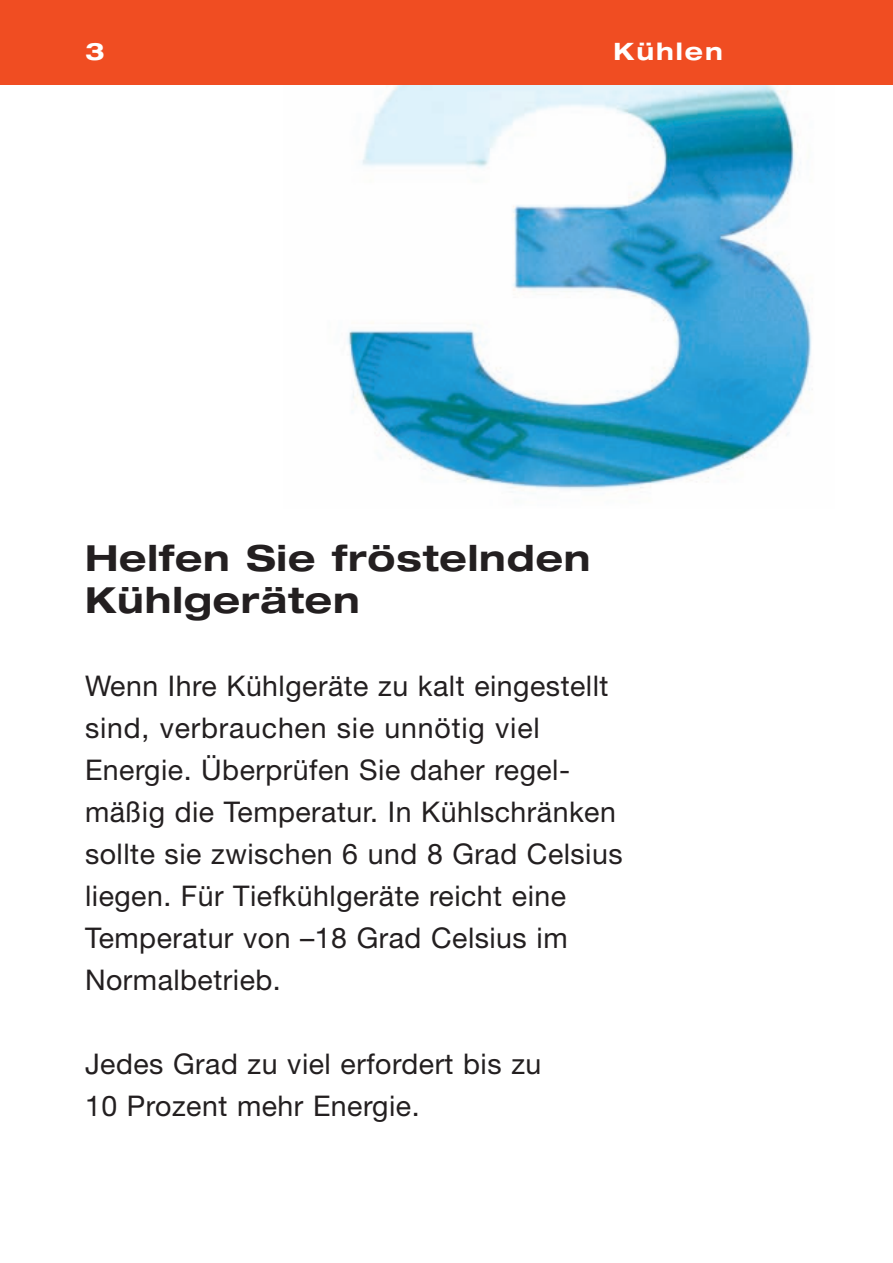
<style>
.page{position:relative;width:893px;height:1263px;background:#fff}
.page>*{position:absolute;margin:0;border:0;box-sizing:border-box;transform-origin:0 0}
.t1{font:700 expanded 36px/42px "Helvetica Neue";letter-spacing:.025em;color:#231f20}
.t2{font:28.5px/42px "Helvetica Neue";letter-spacing:.015em;color:#231f20}
.t3{font:700 expanded 24px "Helvetica Neue";letter-spacing:.08em;color:#fff}
</style>
<div class="page">
<img style="left:347px;top:85px;width:466px;height:406px">
<div style="left:0;top:0;width:893px;height:85px;background:#f04d22"></div>
<p class="t3" style="left:85px;top:43px;width:21px">3</p>
<p class="t3" style="left:614px;top:43px;width:111px">Kühlen</p>
<p class="t1" style="left:85px;top:540px;width:507px">Helfen Sie fröstelnden<br>Kühlgeräten</p>
<p class="t2" style="left:85px;top:668px;width:539px">Wenn Ihre Kühlgeräte zu kalt eingestellt sind, verbrauchen sie unnötig viel Energie. Überprüfen Sie daher regel&shy;mäßig die Temperatur. In Kühlschränken sollte sie zwischen 6 und 8 Grad Celsius liegen. Für Tiefkühlgeräte reicht eine Temperatur von –18 Grad Celsius im Normalbetrieb.</p>
<p class="t2" style="left:85px;top:1046px;width:458px">Jedes Grad zu viel erfordert bis zu<br>10 Prozent mehr Energie.</p>
</div>
